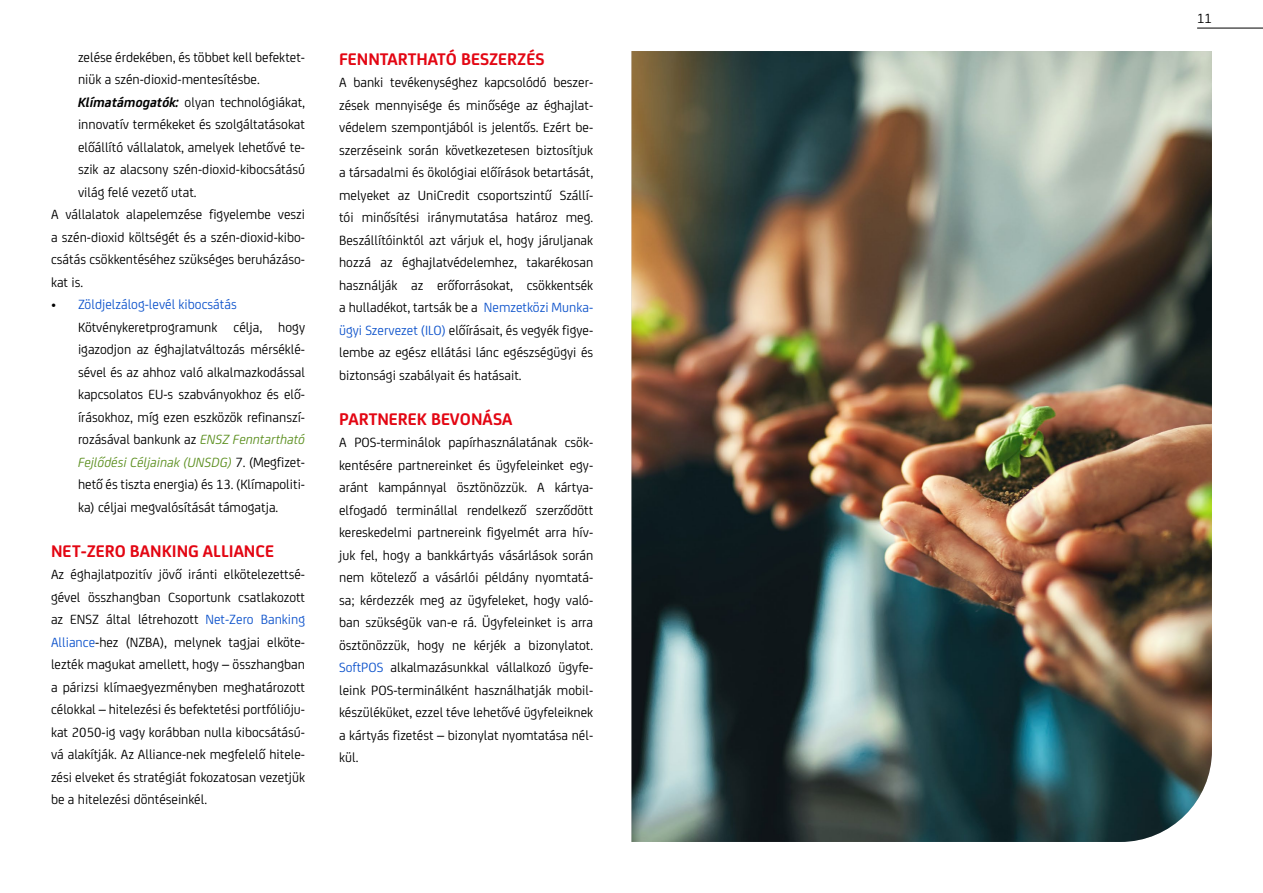
<style>
.page{position:relative;width:1263px;height:893px;background:#fff}
.page>*{position:absolute;margin:0;border:0;box-sizing:border-box;transform-origin:0 0}
.Sz_Piros{font:700 18px "Uni Credit";color:#e30613}
.Sz_Beljebb_BoldItalicElsoSzó{font:14.25px/22.5px "Uni Credit";color:#000;text-align:justify}
.t1{font:14.25px "Uni Credit";color:#15c}
.s1{font-weight:700;font-style:italic}
.s2{color:#000}
.s3{font-style:italic;color:#5d9021}
.s4{color:#15c}
</style>
<div class="page">
<hr style="left:1197px;top:28px;width:66px;height:1px;background:#000">
<img style="left:631px;top:51px;width:581px;height:791px">
<p class="Sz_Beljebb_BoldItalicElsoSzó" style="left:78px;top:45px;width:229px">zelése érdekében, és többet kell befektet&shy;niük a szén-dioxid-mentesítésbe.</p>
<p class="Sz_Beljebb_BoldItalicElsoSzó" style="left:78px;top:90px;width:229px"><span class="s1">Klímatámogatók:</span> olyan technológiákat, innovatív termékeket és szolgáltatásokat előállító vállalatok, amelyek lehetővé te&shy;szik az alacsony szén-dioxid-kibocsátású világ felé vezető utat.</p>
<p class="Sz_Beljebb_BoldItalicElsoSzó" style="left:51px;top:202px;width:256px">A vállalatok alapelemzése figyelembe veszi a szén-dioxid költségét és a szén-dioxid-kibo&shy;csátás csökkentéséhez szükséges beruházáso&shy;kat is.</p>
<p class="t1" style="left:51px;top:294px;width:187px"><span class="s2">•</span> Zöldjelzálog-levél kibocsátás</p>
<p class="Sz_Beljebb_BoldItalicElsoSzó" style="left:78px;top:315px;width:229px">Kötvénykeretprogramunk célja, hogy igazodjon az éghajlatváltozás mérséklé&shy;sével és az ahhoz való alkalmazkodással kapcsolatos EU-s szabványokhoz és elő&shy;írásokhoz, míg ezen eszközök refinanszí&shy;rozásával bankunk az <span class="s3">ENSZ Fenntartható Fejlődési Céljainak (UNSDG)</span> 7. (Megfizet&shy;hető és tiszta energia) és 13. (Klímapoliti&shy;ka) céljai megvalósítását támogatja.</p>
<p class="Sz_Piros" style="left:51px;top:537px;width:225px">NET-ZERO BANKING ALLIANCE</p>
<p class="Sz_Beljebb_BoldItalicElsoSzó" style="left:51px;top:562px;width:256px">Az éghajlatpozitív jövő iránti elkötelezettsé&shy;gével összhangban Csoportunk csatlakozott az ENSZ által létrehozott <span class="s4">Net-Zero Banking Alliance</span>-hez (NZBA), melynek tagjai elköte&shy;lezték magukat amellett, hogy – összhangban a párizsi klímaegyezményben meghatározott célokkal – hitelezési és befektetési portfólióju&shy;kat 2050-ig vagy korábban nulla kibocsátású&shy;vá alakítják. Az Alliance-nek megfelelő hitele&shy;zési elveket és stratégiát fokozatosan vezetjük be a hitelezési döntéseinkél.</p>
<p class="Sz_Piros" style="left:339px;top:45px;width:207px">FENNTARTHATÓ BESZERZÉS</p>
<p class="Sz_Beljebb_BoldItalicElsoSzó" style="left:339px;top:70px;width:256px">A banki tevékenységhez kapcsolódó beszer&shy;zések mennyisége és minősége az éghajlat&shy;védelem szempontjából is jelentős. Ezért be&shy;szerzéseink során következetesen biztosítjuk a társadalmi és ökológiai előírások betartását, melyeket az UniCredit csoportszintű Szállí&shy;tói minősítési iránymutatása határoz meg.<br>Beszállítóinktól azt várjuk el, hogy járuljanak hozzá az éghajlatvédelemhez, takarékosan használják az erőforrásokat, csökkentsék a hulladékot, tartsák be a <span class="s4">Nemzetközi Munka&shy;ügyi Szervezet (ILO)</span> előírásait, és vegyék figye&shy;lembe az egész ellátási lánc egészségügyi és biztonsági szabályait és hatásait.</p>
<p class="Sz_Piros" style="left:339px;top:405px;width:175px">PARTNEREK BEVONÁSA</p>
<p class="Sz_Beljebb_BoldItalicElsoSzó" style="left:339px;top:430px;width:256px">A POS-terminálok papírhasználatának csök&shy;kentésére partnereinket és ügyfeleinket egy&shy;aránt kampánnyal ösztönözzük. A kártya&shy;elfogadó terminállal rendelkező szerződött kereskedelmi partnereink figyelmét arra hív&shy;juk fel, hogy a bankkártyás vásárlások során nem kötelező a vásárlói példány nyomtatá&shy;sa; kérdezzék meg az ügyfeleket, hogy való&shy;ban szükségük van-e rá. Ügyfeleinket is arra ösztönözzük, hogy ne kérjék a bizonylatot.<br><span class="s4">SoftPOS</span> alkalmazásunkkal vállalkozó ügyfe&shy;leink POS-terminálként használhatják mobil&shy;készüléküket, ezzel téve lehetővé ügyfeleiknek a kártyás fizetést – bizonylat nyomtatása nél&shy;kül.</p>
<p class="Sz_Beljebb_BoldItalicElsoSzó" style="left:1197px;top:7px;width:16px">11</p>
</div>
